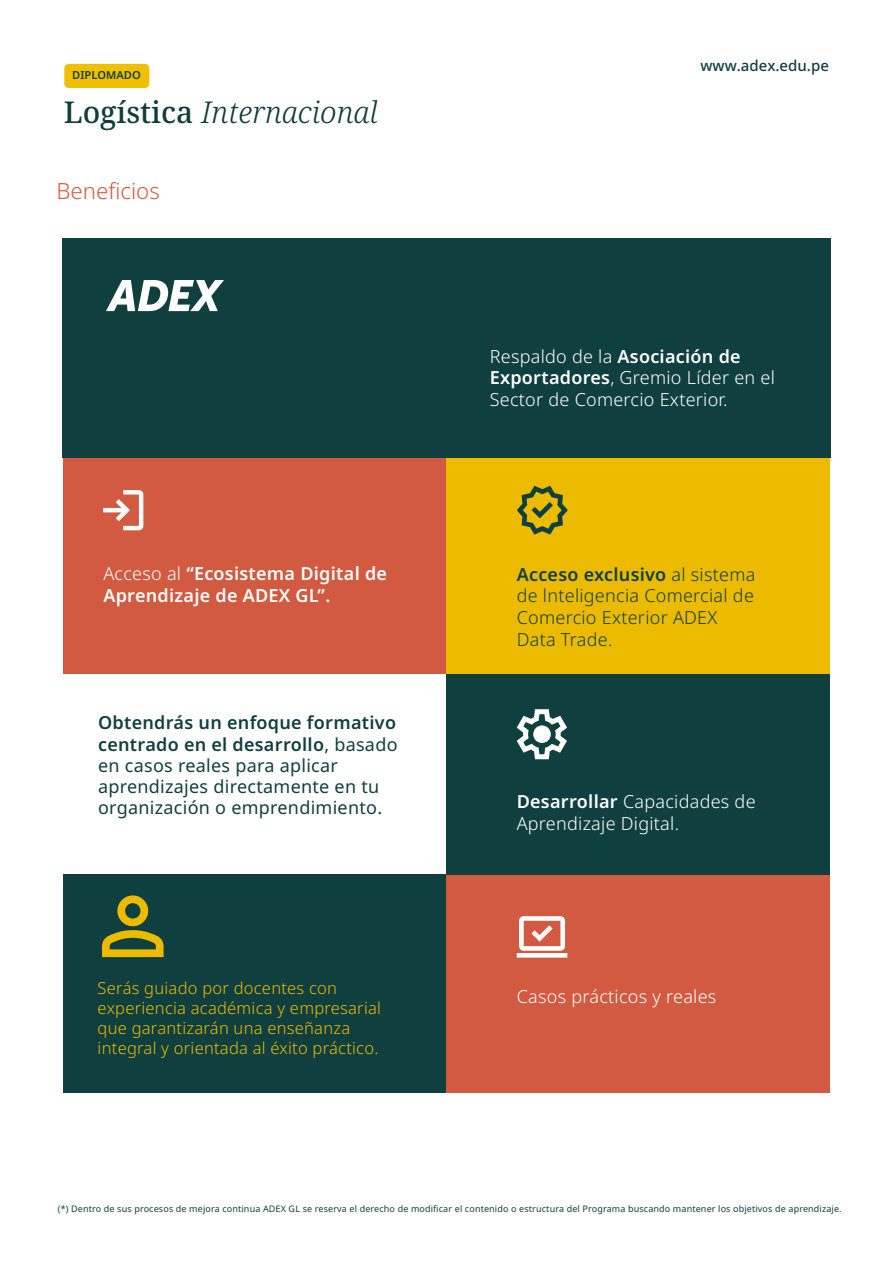
<style>
.page{position:relative;width:893px;height:1263px;background:#fff}
.page>*{position:absolute;margin:0;border:0;box-sizing:border-box;transform-origin:0 0}
.t1{font:italic 300 30px "Noto Serif";color:#113d3d}
.t2{font:300 22.2px "Noto Sans";color:#d25a40}
.t3{font:300 18px/21.6px "Noto Sans";letter-spacing:.015em;color:#fff}
.t4{font:18px/21.3px "Noto Sans";letter-spacing:.015em;color:#103f40}
.t5{font:300 18px/21.6px "Noto Sans";letter-spacing:.015em;color:#103f40}
.t6{font:600 18px/21.6px "Noto Sans";letter-spacing:.015em;color:#fff}
.t7{font:300 16.5px/19.8px "Noto Sans";letter-spacing:.015em;color:#ecbb00}
.t8{font:500 15px "Noto Sans";color:#113d3d}
.t9{font:600 11.1px "Noto Sans";color:#113d3d}
.t10{font:9px "Noto Sans";letter-spacing:.015em;color:#103f40}
.s1{font-weight:500;font-style:normal}
.s2{font-weight:600}
.s3{font-weight:300}
</style>
<div class="page">
<div style="left:63px;top:457px;width:383px;height:217px;background:#d25a40"></div>
<div style="left:446px;top:457px;width:384px;height:218px;background:#ecbb00"></div>
<div style="left:62px;top:238px;width:768px;height:220px;background:#103f40"></div>
<div style="left:63px;top:874px;width:761px;height:219px;background:#103f40"></div>
<svg style="left:106px;top:280px;width:118px;height:31px"></svg>
<svg style="left:102px;top:895px;width:62px;height:62px"></svg>
<div style="left:446px;top:874px;width:384px;height:219px;background:#d25a40"></div>
<div style="left:446px;top:674px;width:384px;height:200px;background:#103f40"></div>
<svg style="left:517px;top:916px;width:50px;height:42px"></svg>
<svg style="left:103px;top:490px;width:40px;height:40px"></svg>
<svg style="left:517px;top:486px;width:51px;height:49px"></svg>
<svg style="left:517px;top:709px;width:50px;height:50px"></svg>
<div style="left:64px;top:64px;width:85px;height:24px;background:#efbf00;border-radius:5px"></div>
<p class="t9" style="left:72px;top:67px;width:70px">DIPLOMADO</p>
<h1 class="t1" style="left:64px;top:92px;width:316px"><span class="s1">Logística</span> Internacional</h1>
<h2 class="t2" style="left:56px;top:176px;width:105px">Beneficios</h2>
<h3 class="t8" style="left:700px;top:55px;width:130px">www.adex.edu.pe</h3>
<h3 class="t3" style="left:490px;top:346px;width:287px">Respaldo de la <span class="s2">Asociación de<br>Exportadores</span>, Gremio Líder en el<br>Sector de Comercio Exterior.</h3>
<h3 class="t6" style="left:103px;top:564px;width:285px"><span class="s3">Acceso al</span> “Ecosistema Digital de<br>Aprendizaje de ADEX GL”.</h3>
<h3 class="t5" style="left:517px;top:564px;width:240px"><span class="s2">Acceso exclusivo</span> al sistema de lnteligencia Comercial de<br>Comercio Exterior ADEX<br>Data Trade.</h3>
<h3 class="t4" style="left:98px;top:712px;width:301px"><span class="s2">Obtendrás un enfoque formativo centrado en el desarrollo</span>, basado en casos reales para aplicar aprendizajes directamente en tu organización o emprendimiento.</h3>
<h3 class="t3" style="left:517px;top:791px;width:240px"><span class="s2">Desarrollar</span> Capacidades de<br>Aprendizaje Digital.</h3>
<h3 class="t7" style="left:98px;top:979px;width:285px">Serás guiado por docentes con experiencia académica y empresarial que garantizarán una enseñanza integral y orientada al éxito práctico.</h3>
<h3 class="t3" style="left:517px;top:986px;width:201px">Casos prácticos y reales</h3>
<p class="t10" style="left:58px;top:1203px;width:785px">(*) Dentro de sus procesos de mejora continua ADEX GL se reserva el derecho de modificar el contenido o estructura del Programa buscando mantener los objetivos de aprendizaje.</p>
</div>
